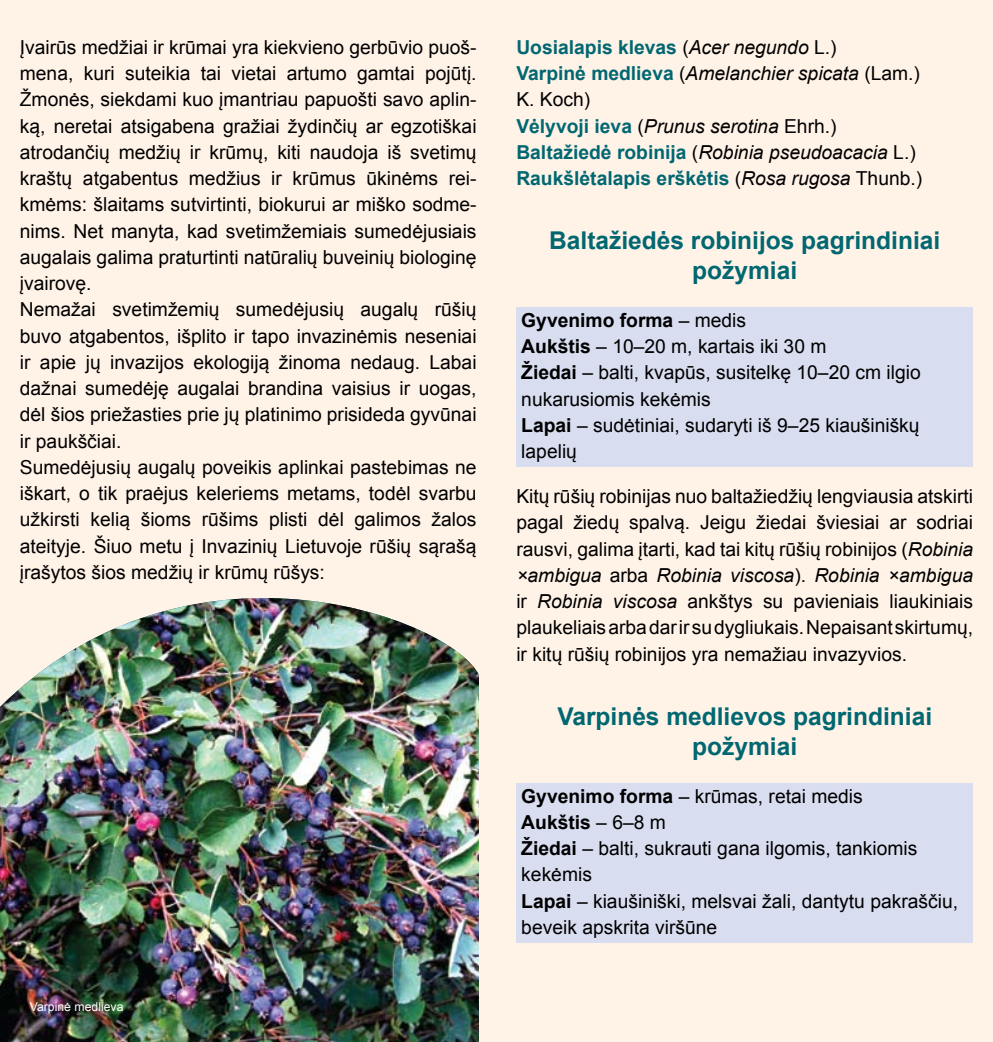
<style>
.page{position:relative;width:993px;height:1042px;background:#fff}
.page>*{position:absolute;margin:0;border:0;box-sizing:border-box;transform-origin:0 0}
.t1{font:700 24.5px/29.8px "Arial";color:#006771;text-align:center}
.t2{font:19.25px/26.2px "Arial";color:#000}
.t3{font:700 19.25px/26.2px "Arial";color:#006771}
.t4{font:12.25px "Arial";color:#fff}
.s1{font-weight:400;color:#000}
.s2{font-weight:400;font-style:italic;color:#000}
.s3{font-weight:700}
.s4{font-style:italic}
</style>
<div class="page">
<div style="left:0;top:0;width:496px;height:1042px;background:#fff3e8"></div>
<div style="left:496px;top:0;width:496px;height:1042px;background:#fff3e8"></div>
<div style="left:516px;top:308px;width:456px;height:159px;background:#d8ddf0"></div>
<div style="left:516px;top:783px;width:456px;height:159px;background:#d8ddf0"></div>
<img style="left:0;top:598px;width:479px;height:444px">
<p class="t2" style="left:20px;top:34px;width:458px">Įvairūs medžiai ir krūmai yra kiekvieno gerbūvio puoš&shy;mena, kuri suteikia tai vietai artumo gamtai pojūtį.<br>Žmonės, siekdami kuo įmantriau papuošti savo aplin&shy;ką, neretai atsigabena gražiai žydinčių ar egzotiškai atrodančių medžių ir krūmų, kiti naudoja iš svetimų kraštų atgabentus medžius ir krūmus ūkinėms rei&shy;kmėms: šlaitams sutvirtinti, biokurui ar miško sodme&shy;nims. Net manyta, kad svetimžemiais sumedėjusiais augalais galima praturtinti natūralių buveinių biologinę įvairovę.<br>Nemažai svetimžemių sumedėjusių augalų rūšių buvo atgabentos, išplito ir tapo invazinėmis neseniai ir apie jų invazijos ekologiją žinoma nedaug. Labai dažnai sumedėję augalai brandina vaisius ir uogas, dėl šios priežasties prie jų platinimo prisideda gyvūnai ir paukščiai.<br>Sumedėjusių augalų poveikis aplinkai pastebimas ne iškart, o tik praėjus keleriems metams, todėl svarbu užkirsti kelią šioms rūšims plisti dėl galimos žalos ateityje. Šiuo metu į Invazinių Lietuvoje rūšių sąrašą įrašytos šios medžių ir krūmų rūšys:</p>
<p class="t3" style="left:516px;top:35px;width:407px">Uosialapis klevas <span class="s1">(</span><span class="s2">Acer negundo</span> <span class="s1">L.)<br></span>Varpinė medlieva <span class="s1">(</span><span class="s2">Amelanchier spicata</span> <span class="s1">(Lam.)<br>K. Koch)<br></span>Vėlyvoji ieva <span class="s1">(</span><span class="s2">Prunus serotina</span> <span class="s1">Ehrh.)<br></span>Baltažiedė robinija <span class="s1">(</span><span class="s2">Robinia pseudoacacia</span> <span class="s1">L.)<br></span>Raukšlėtalapis erškėtis <span class="s1">(</span><span class="s2">Rosa rugosa</span> <span class="s1">Thunb.)</span></p>
<p class="t1" style="left:549px;top:227px;width:392px">Baltažiedės robinijos pagrindiniai požymiai</p>
<p class="t2" style="left:521px;top:307px;width:401px"><span class="s3">Gyvenimo forma</span> – medis<br><span class="s3">Aukštis</span> – 10–20 m, kartais iki 30 m<br><span class="s3">Žiedai</span> – balti, kvapūs, susitelkę 10–20 cm ilgio nukarusiomis kekėmis<br><span class="s3">Lapai</span> – sudėtiniai, sudaryti iš 9–25 kiaušiniškų lapelių</p>
<p class="t2" style="left:516px;top:483px;width:458px;text-align:justify">Kitų rūšių robinijas nuo baltažiedžių lengviausia atskirti pagal žiedų spalvą. Jeigu žiedai šviesiai ar sodriai rausvi, galima įtarti, kad tai kitų rūšių robinijos (<span class="s4">Robinia ×ambigua</span> arba <span class="s4">Robinia viscosa</span>). <span class="s4">Robinia ×ambigua </span>ir <span class="s4">Robinia viscosa</span> ankštys su pavieniais liaukiniais plaukeliais arba dar ir su dygliukais. Nepaisant skirtumų, ir kitų rūšių robinijos yra nemažiau invazyvios.</p>
<p class="t4" style="left:30px;top:999px;width:95px">Varpinė medlieva</p>
<p class="t1" style="left:557px;top:702px;width:376px">Varpinės medlievos pagrindiniai požymiai</p>
<p class="t2" style="left:521px;top:783px;width:438px"><span class="s3">Gyvenimo forma</span> – krūmas, retai medis<br><span class="s3">Aukštis</span> – 6–8 m<br><span class="s3">Žiedai</span> – balti, sukrauti gana ilgomis, tankiomis kekėmis<br><span class="s3">Lapai</span> – kiaušiniški, melsvai žali, dantytu pakraščiu, beveik apskrita viršūne</p>
</div>
